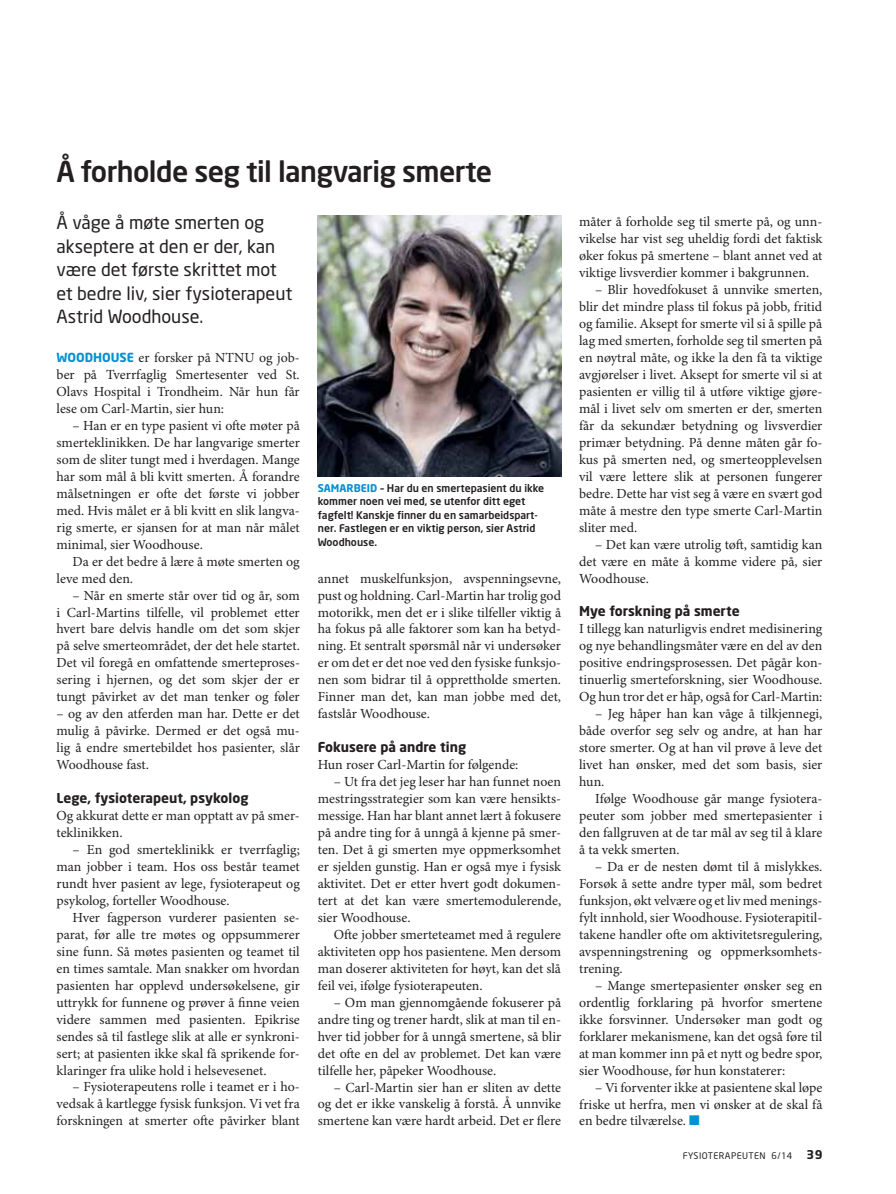
<style>
.page{position:relative;width:896px;height:1194px;background:#fff}
.page>*{position:absolute;margin:0;border:0;box-sizing:border-box;transform-origin:0 0}
.t1{font:500 28.5px "Neo Sans";letter-spacing:-.02em;color:#231f20}
.t2{font:18px/23.5px "Neo Sans";color:#231f20}
.t3{font:13.8px/17px "Minion Pro";color:#231f20;text-align:justify}
.t4{font:700 13.5px "Neo Sans";color:#231f20}
.t5{font:500 10.5px/13.5px "Neo Sans";color:#231f20}
.t6{font:9px "Neo Sans";letter-spacing:.05em;color:#231f20}
.s1{font-family:"Neo Sans";font-weight:700;font-size:12.3px;color:#0092d2}
.s2{font-weight:700;color:#0092d2}
.s3{font-weight:700}
.s4{font-weight:700;font-size:12px}
</style>
<div class="page">
<img style="left:317px;top:215px;width:244px;height:261px">
<h1 class="t1" style="left:57px;top:158px;width:437px">Å forholde seg til langvarig smerte</h1>
<h2 class="t2" style="left:57px;top:212px;width:237px">Å våge å møte smerten og akseptere at den er der, kan være det første skrittet mot et bedre liv, sier fysioterapeut<br>Astrid Woodhouse.</h2>
<p class="t3" style="left:57px;top:350px;width:245px"><span class="s1">WOODHOUSE</span> er forsker på NTNU og job&shy;ber på Tverrfaglig Smertesenter ved St.<br>Olavs Hospital i Trondheim. Når hun får lese om Carl-Martin, sier hun:</p>
<p class="t3" style="left:57px;top:418px;width:245px;text-indent:16px">– Han er en type pasient vi ofte møter på smerteklinikken. De har langvarige smerter som de sliter tungt med i hverdagen. Mange har som mål å bli kvitt smerten. Å forandre målsetningen er ofte det første vi jobber med. Hvis målet er å bli kvitt en slik langva&shy;rig smerte, er sjansen for at man når målet minimal, sier Woodhouse.</p>
<p class="t3" style="left:57px;top:553px;width:245px;text-indent:16px">Da er det bedre å lære å møte smerten og leve med den.</p>
<p class="t3" style="left:57px;top:587px;width:245px;text-indent:16px">– Når en smerte står over tid og år, som i Carl-Martins tilfelle, vil problemet etter hvert bare delvis handle om det som skjer på selve smerteområdet, der det hele startet.<br>Det vil foregå en omfattende smerteproses&shy;sering i hjernen, og det som skjer der er tungt påvirket av det man tenker og føler</p>
<p class="t3" style="left:57px;top:706px;width:245px">– og av den atferden man har. Dette er det mulig å påvirke. Dermed er det også mu&shy;lig å endre smertebildet hos pasienter, slår Woodhouse fast.</p>
<p class="t4" style="left:57px;top:791px;width:193px">Lege, fysioterapeut, psykolog</p>
<p class="t3" style="left:57px;top:808px;width:245px">Og akkurat dette er man opptatt av på smer&shy;teklinikken.</p>
<p class="t3" style="left:57px;top:842px;width:245px;text-indent:16px">– En god smerteklinikk er tverrfaglig; man jobber i team. Hos oss består teamet rundt hver pasient av lege, fysioterapeut og psykolog, forteller Woodhouse.</p>
<p class="t3" style="left:57px;top:909px;width:245px;text-indent:16px">Hver fagperson vurderer pasienten se&shy;parat, før alle tre møtes og oppsummerer sine funn. Så møtes pasienten og teamet til en times samtale. Man snakker om hvordan pasienten har opplevd undersøkelsene, gir uttrykk for funnene og prøver å finne veien videre sammen med pasienten. Epikrise sendes så til fastlege slik at alle er synkroni&shy;sert; at pasienten ikke skal få sprikende for&shy;klaringer fra ulike hold i helsevesenet.</p>
<p class="t3" style="left:57px;top:1079px;width:245px;text-indent:16px">– Fysioterapeutens rolle i teamet er i ho&shy;vedsak å kartlegge fysisk funksjon. Vi vet fra forskningen at smerter ofte påvirker blant</p>
<p class="t5" style="left:318px;top:482px;width:228px"><span class="s2">SAMARBEID</span> <span class="s3">–</span> Har du en smertepasient du ikke kommer noen vei med, se utenfor ditt eget fagfelt! Kanskje finner du en samarbeidspart&shy;ner. Fastlegen er en viktig person, sier Astrid Woodhouse.</p>
<p class="t3" style="left:318px;top:570px;width:245px">annet muskelfunksjon, avspenningsevne, pust og holdning. Carl-Martin har trolig god motorikk, men det er i slike tilfeller viktig å ha fokus på alle faktorer som kan ha betyd&shy;ning. Et sentralt spørsmål når vi undersøker er om det er det noe ved den fysiske funksjo&shy;nen som bidrar til å opprettholde smerten.<br>Finner man det, kan man jobbe med det, fastslår Woodhouse.</p>
<p class="t4" style="left:318px;top:740px;width:150px">Fokusere på andre ting</p>
<p class="t3" style="left:318px;top:757px;width:202px">Hun roser Carl-Martin for følgende:</p>
<p class="t3" style="left:318px;top:774px;width:245px;text-indent:16px">– Ut fra det jeg leser har han funnet noen mestringsstrategier som kan være hensikts&shy;messige. Han har blant annet lært å fokusere på andre ting for å unngå å kjenne på smer&shy;ten. Det å gi smerten mye oppmerksomhet er sjelden gunstig. Han er også mye i fysisk aktivitet. Det er etter hvert godt dokumen&shy;tert at det kan være smertemodulerende, sier Woodhouse.</p>
<p class="t3" style="left:318px;top:926px;width:245px;text-indent:16px">Ofte jobber smerteteamet med å regulere aktiviteten opp hos pasientene. Men dersom man doserer aktiviteten for høyt, kan det slå feil vei, ifølge fysioterapeuten.</p>
<p class="t3" style="left:318px;top:994px;width:245px;text-indent:16px">– Om man gjennomgående fokuserer på andre ting og trener hardt, slik at man til en&shy;hver tid jobber for å unngå smertene, så blir det ofte en del av problemet. Det kan være tilfelle her, påpeker Woodhouse.</p>
<p class="t3" style="left:318px;top:1079px;width:245px;text-indent:16px">– Carl-Martin sier han er sliten av dette og det er ikke vanskelig å forstå. Å unnvike smertene kan være hardt arbeid. Det er flere</p>
<p class="t3" style="left:579px;top:214px;width:245px">måter å forholde seg til smerte på, og unn&shy;vikelse har vist seg uheldig fordi det faktisk øker fokus på smertene – blant annet ved at viktige livsverdier kommer i bakgrunnen.</p>
<p class="t3" style="left:579px;top:282px;width:245px;text-indent:16px">– Blir hovedfokuset å unnvike smerten, blir det mindre plass til fokus på jobb, fritid og familie. Aksept for smerte vil si å spille på lag med smerten, forholde seg til smerten på en nøytral måte, og ikke la den få ta viktige avgjørelser i livet. Aksept for smerte vil si at pasienten er villig til å utføre viktige gjøre&shy;mål i livet selv om smerten er der, smerten får da sekundær betydning og livsverdier primær betydning. På denne måten går fo&shy;kus på smerten ned, og smerteopplevelsen vil være lettere slik at personen fungerer bedre. Dette har vist seg å være en svært god måte å mestre den type smerte Carl-Martin sliter med.</p>
<p class="t3" style="left:579px;top:537px;width:245px;text-indent:16px">– Det kan være utrolig tøft, samtidig kan det være en måte å komme videre på, sier Woodhouse.</p>
<p class="t4" style="left:579px;top:605px;width:162px">Mye forskning på smerte</p>
<p class="t3" style="left:579px;top:621px;width:245px">I tillegg kan naturligvis endret medisinering og nye behandlingsmåter være en del av den positive endringsprosessen. Det pågår kon&shy;tinuerlig smerteforskning, sier Woodhouse.<br>Og hun tror det er håp, også for Carl-Martin:</p>
<p class="t3" style="left:579px;top:706px;width:245px;text-indent:16px">– Jeg håper han kan våge å tilkjennegi, både overfor seg selv og andre, at han har store smerter. Og at han vil prøve å leve det livet han ønsker, med det som basis, sier hun.</p>
<p class="t3" style="left:579px;top:791px;width:245px;text-indent:16px">Ifølge Woodhouse går mange fysiotera&shy;peuter som jobber med smertepasienter i den fallgruven at de tar mål av seg til å klare å ta vekk smerten.</p>
<p class="t3" style="left:579px;top:859px;width:245px;text-indent:16px">– Da er de nesten dømt til å mislykkes.<br>Forsøk å sette andre typer mål, som bedret funksjon, økt velvære og et liv med menings&shy;fylt innhold, sier Woodhouse. Fysioterapitil&shy;takene handler ofte om aktivitetsregulering, avspenningstrening og oppmerksomhets&shy;trening.</p>
<p class="t3" style="left:579px;top:977px;width:245px;text-indent:16px">– Mange smertepasienter ønsker seg en ordentlig forklaring på hvorfor smertene ikke forsvinner. Undersøker man godt og forklarer mekanismene, kan det også føre til at man kommer inn på et nytt og bedre spor, sier Woodhouse, før hun konstaterer:</p>
<p class="t3" style="left:579px;top:1079px;width:245px;text-indent:16px">– Vi forventer ikke at pasientene skal løpe friske ut herfra, men vi ønsker at de skal få en bedre tilværelse.</p>
<p class="t6" style="left:682px;top:1151px;width:141px">FYSIOTERAPEUTEN 6/14 <span class="s4">39</span></p>
</div>
